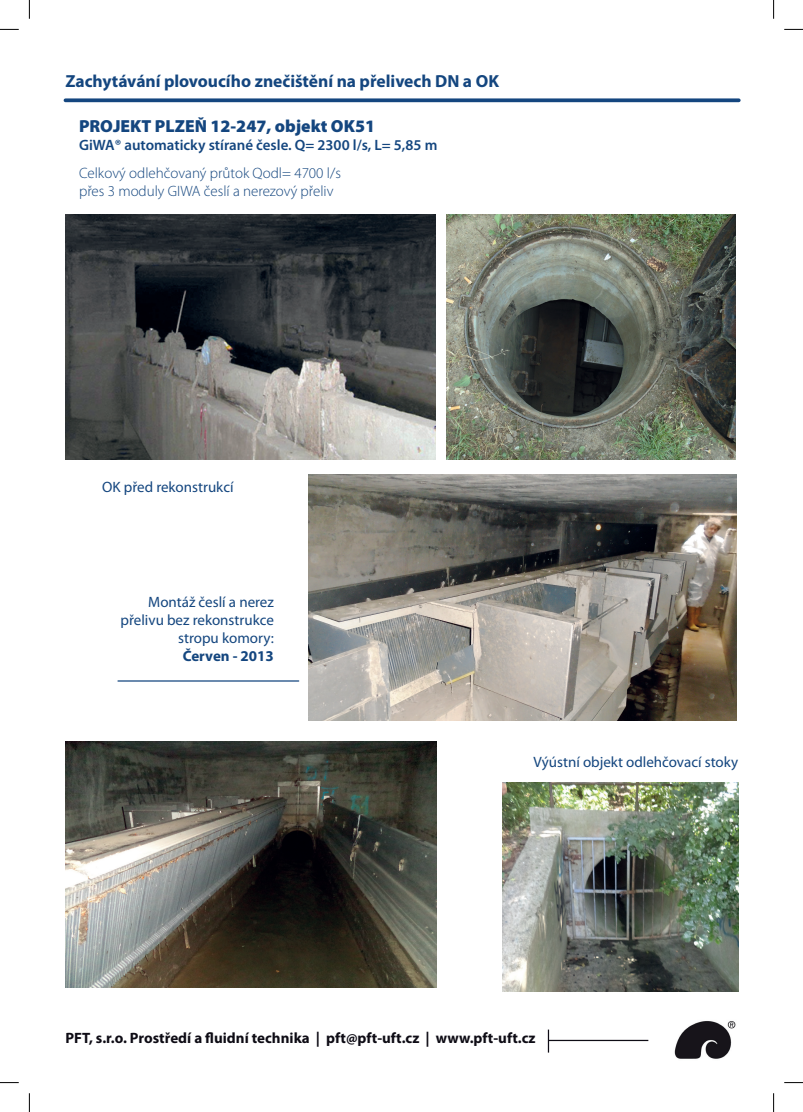
<style>
.page{position:relative;width:803px;height:1112px;background:#fff}
.page>*{position:absolute;margin:0;border:0;box-sizing:border-box;transform-origin:0 0}
.t1{font:700 17.5px "Myriad Pro";letter-spacing:-.005em;color:#14467f}
.t2{font:900 17.5px "Myriad Pro";color:#14467f}
.t3{font:15px/18px "Myriad Pro";color:#14467f;text-align:right}
.t4{font:300 15px/18px "Myriad Pro";color:#14467f}
.t5{font:700 15px "Myriad Pro";color:#0e0c15}
.t6{font:600 15px "Myriad Pro";color:#14467f}
.t7{font:700 15px "Myriad Pro";color:#14467f}
</style>
<div class="page">
<img style="left:65px;top:214px;width:370px;height:245px">
<img style="left:65px;top:741px;width:371px;height:246px">
<img style="left:308px;top:474px;width:428px;height:246px">
<img style="left:446px;top:214px;width:290px;height:245px">
<img style="left:502px;top:782px;width:237px;height:209px">
<hr style="left:118px;top:680px;width:181px;height:1px;background:#14467f">
<img style="left:674px;top:1021px;width:62px;height:38px">
<svg style="left:548px;top:1029px;width:1px;height:23px"></svg>
<hr style="left:548px;top:1039px;width:100px;height:1px;background:#0e0c15">
<svg style="left:65px;top:98px;width:674px;height:4px;background:#2e5a8d"></svg>
<svg style="left:0;top:29px;width:19px;height:1px"></svg>
<svg style="left:784px;top:29px;width:19px;height:1px"></svg>
<svg style="left:0;top:1082px;width:19px;height:1px"></svg>
<svg style="left:784px;top:1082px;width:19px;height:1px"></svg>
<svg style="left:29px;top:0;width:1px;height:19px"></svg>
<svg style="left:29px;top:1093px;width:1px;height:18px"></svg>
<svg style="left:773px;top:0;width:1px;height:19px"></svg>
<svg style="left:773px;top:1093px;width:1px;height:18px"></svg>
<p class="t1" style="left:65px;top:69px;width:435px">Zachytávání plovoucího znečištění na přelivech DN a OK</p>
<p class="t2" style="left:79px;top:116px;width:297px">PROJEKT PLZEŇ 12-247, objekt OK51</p>
<p class="t6" style="left:79px;top:135px;width:360px">GiWA® automaticky stírané česle. Q= 2300 l/s, L= 5,85 m</p>
<p class="t4" style="left:79px;top:163px;width:263px">Celkový odlehčovaný průtok Qodl= 4700 l/s přes 3 moduly GIWA česlí a nerezový přeliv</p>
<p class="t3" style="left:102px;top:477px;width:133px">OK před rekonstrukcí</p>
<p class="t3" style="left:121px;top:593px;width:155px">Montáž česlí a nerez přelivu bez rekonstrukce stropu komory:</p>
<p class="t7" style="left:183px;top:646px;width:93px">Červen - 2013</p>
<p class="t3" style="left:533px;top:753px;width:206px">Výústní objekt odlehčovací stoky</p>
<p class="t5" style="left:65px;top:1027px;width:471px">PFT, s.r.o. Prostředí a uidní technika | pft@pft-uft.cz | www.pft-uft.cz</p>
</div>
